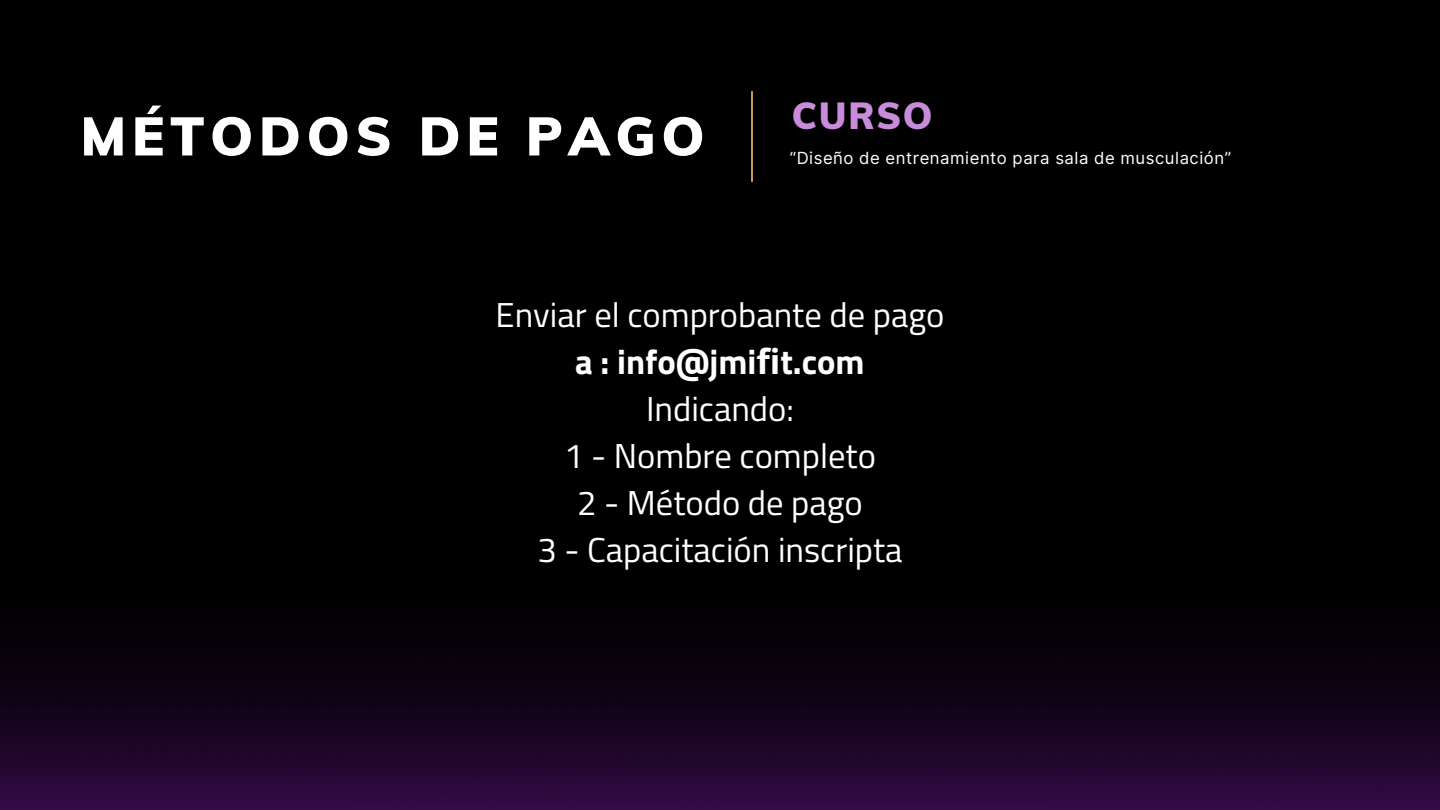
<style>
.page{position:relative;width:1440px;height:810px;background:#000}
.page>*{position:absolute;margin:0;border:0;box-sizing:border-box;transform-origin:0 0}
.t1{font:900 53.6px "Muli";letter-spacing:.105em;color:#fff}
.t2{font:900 37px "Muli";letter-spacing:.045em;color:#c98cdb}
.t3{font:34.6px/47px "Titillium Web";color:#fff;text-align:center}
.t4{font:16.8px "Inter";letter-spacing:.03em;color:#fff}
.s1{font-weight:700}
.s2{font-family:"Noto Sans";font-weight:700}
</style>
<div class="page">
<img style="left:751px;top:91px;width:2px;height:91px">
<img style="left:0;top:646px;width:1440px;height:164px">
<p class="t1" style="left:80px;top:102px;width:626px">MÉTODOS DE PAGO</p>
<p class="t2" style="left:792px;top:92px;width:142px">CURSO</p>
<h3 class="t4" style="left:790px;top:148px;width:443px">“Diseño de entrenamiento para sala de musculación”</h3>
<p class="t3" style="left:496px;top:291px;width:450px">Enviar el comprobante de pago <span class="s1">a : info@jmi</span><span class="s2">fi</span><span class="s1">t.com<br></span>Indicando:<br>1 - Nombre completo<br>2 - Método de pago<br>3 - Capacitación inscripta</p>
</div>
